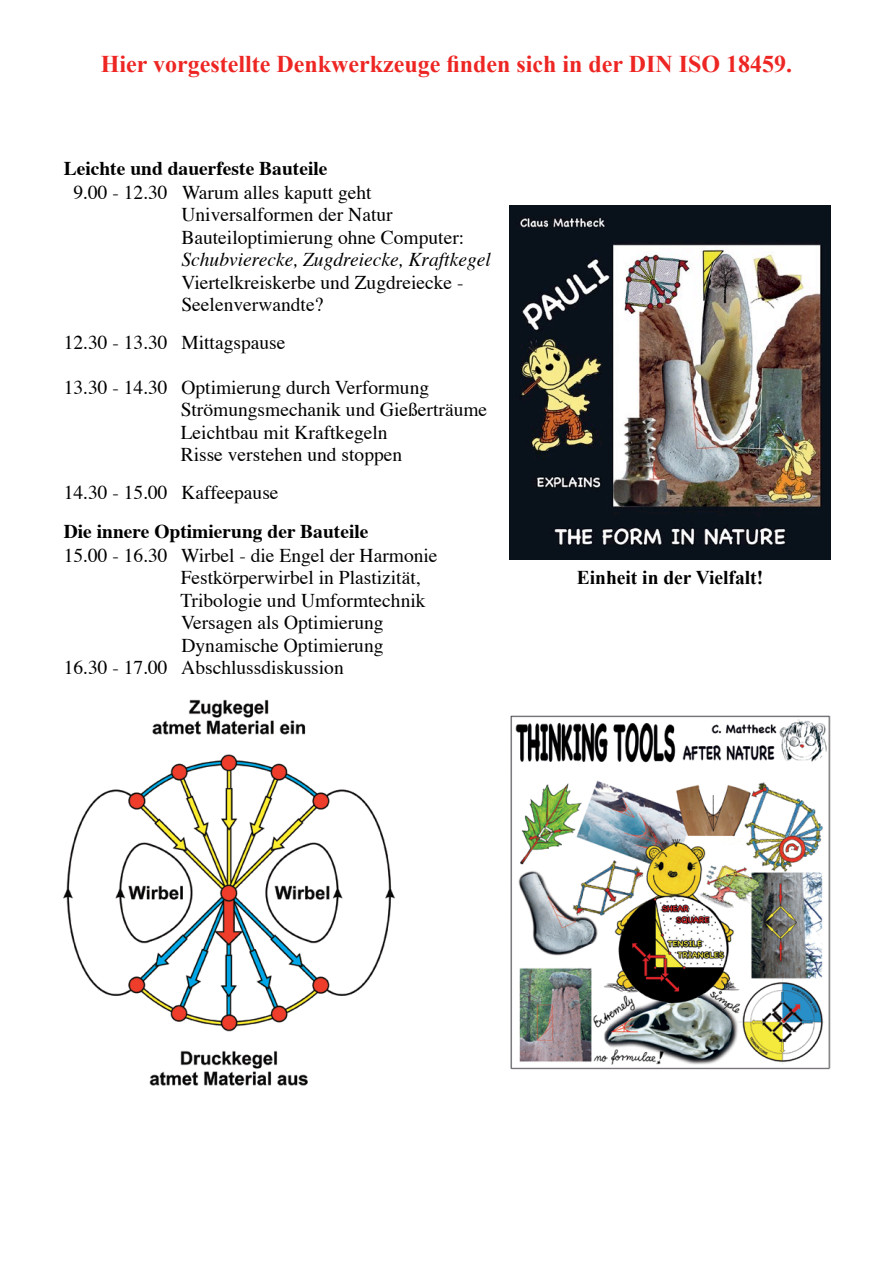
<style>
.page{position:relative;width:893px;height:1263px;background:#fff}
.page>*{position:absolute;margin:0;border:0;box-sizing:border-box;transform-origin:0 0}
.t1{font:700 24px "Times New Roman";color:#ed2623}
.t2{font:19.5px/22.5px "Times";color:#000}
.t3{font:700 19.5px "Times";color:#000}
.t4{font:italic 19.5px "Times";color:#000}
.t5{font:700 19.5px "Times New Roman";color:#000}
</style>
<div class="page">
<img style="left:510px;top:205px;width:320px;height:354px">
<img style="left:510px;top:715px;width:320px;height:355px">
<img style="left:63px;top:699px;width:332px;height:387px">
<p class="t1" style="left:101px;top:47px;width:693px">Hier vorgestellte Denkwerkzeuge finden sich in der DIN ISO 18459.</p>
<p class="t3" style="left:64px;top:149px;width:265px">Leichte und dauerfeste Bauteile</p>
<p class="t2" style="left:181px;top:179px;width:284px;text-indent:-108px">9.00 - 12.30 Warum alles kaputt geht<br>Universalformen der Natur<br>Bauteiloptimierung ohne Computer:</p>
<p class="t4" style="left:181px;top:242px;width:311px">Schubvierecke, Zugdreiecke, Kraftkegel</p>
<p class="t2" style="left:181px;top:269px;width:284px">Viertelkreiskerbe und Zugdreiecke -<br>Seelenverwandte?</p>
<p class="t2" style="left:64px;top:329px;width:223px">12.30 - 13.30 Mittagspause</p>
<p class="t2" style="left:181px;top:374px;width:308px;text-indent:-117px">13.30 - 14.30 Optimierung durch Verformung Strömungsmechanik und Gießerträume Leichtbau mit Kraftkegeln<br>Risse verstehen und stoppen</p>
<p class="t2" style="left:64px;top:479px;width:216px">14.30 - 15.00 Kaffeepause</p>
<p class="t3" style="left:64px;top:512px;width:306px">Die innere Optimierung der Bauteile</p>
<p class="t2" style="left:64px;top:542px;width:375px">15.00 - 16.30 Wirbel - die Engel der Harmonie</p>
<p class="t2" style="left:181px;top:565px;width:241px">Festkörperwirbel in Plastizität,</p>
<p class="t2" style="left:180px;top:587px;width:247px">Tribologie und Umformtechnik</p>
<p class="t2" style="left:181px;top:610px;width:204px">Versagen als Optimierung</p>
<p class="t2" style="left:181px;top:632px;width:204px">Dynamische Optimierung</p>
<p class="t2" style="left:64px;top:655px;width:282px">16.30 - 17.00 Abschlussdiskussion</p>
<p class="t5" style="left:577px;top:564px;width:188px">Einheit in der Vielfalt!</p>
</div>
